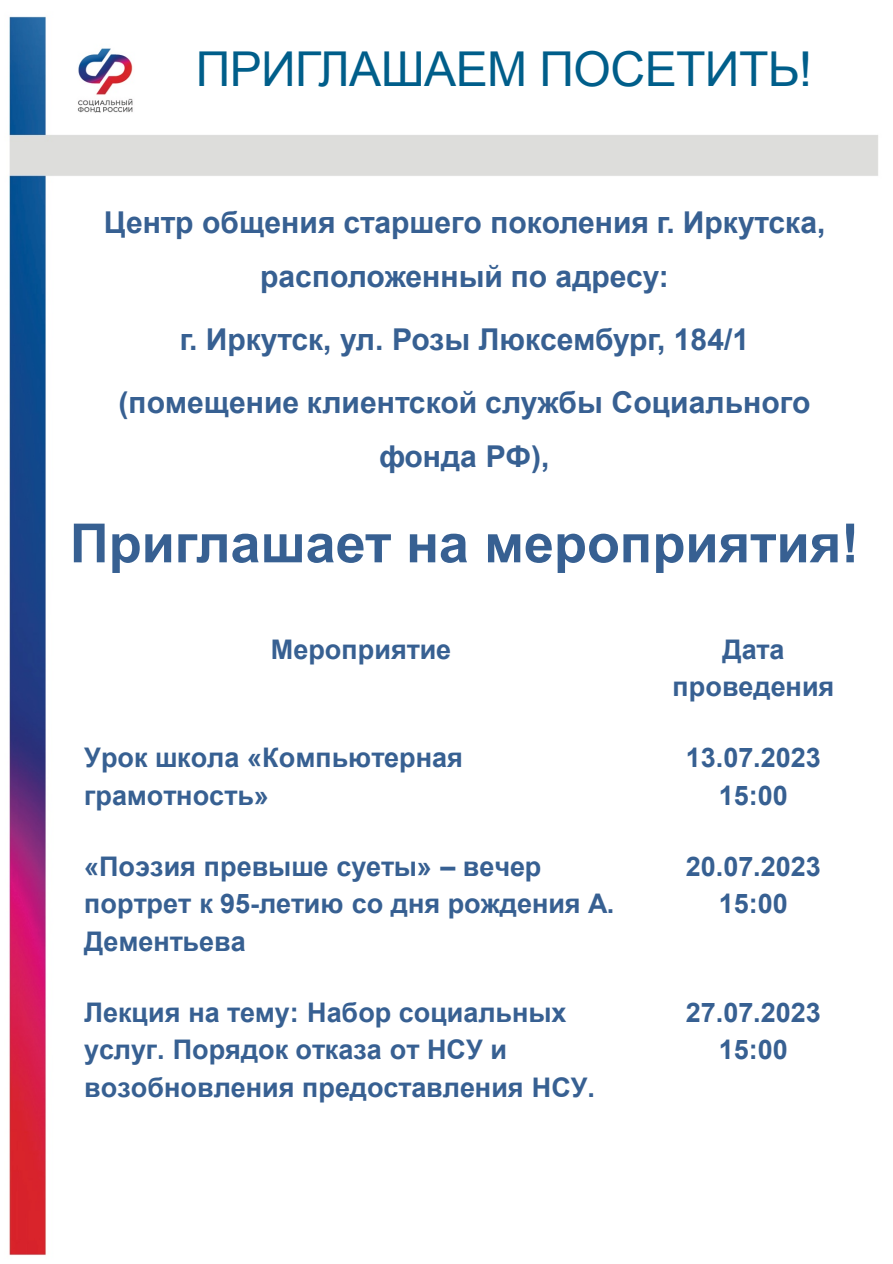
<style>
.page{position:relative;width:893px;height:1264px;background:#fff}
.page>*{position:absolute;margin:0;border:0;box-sizing:border-box;transform-origin:0 0}
.t1{font:700 54px "Arial";color:#376092}
.t2{font:48px "Arial";letter-spacing:-.01em;color:#005e8a}
.t3{font:700 30px/54px "Arial";color:#376092;text-align:center}
.t4{font:700 27px/37.2px "Arial";color:#376092}
</style>
<div class="page">
<img style="left:9px;top:16px;width:869px;height:1240px">
<div style="left:76px;top:630px;width:570px;height:109px;background:#fff"></div>
<div style="left:646px;top:630px;width:214px;height:109px;background:#fff"></div>
<div style="left:76px;top:739px;width:570px;height:109px;background:#fff"></div>
<div style="left:646px;top:739px;width:214px;height:109px;background:#fff"></div>
<div style="left:76px;top:848px;width:570px;height:108px;background:#fff"></div>
<div style="left:646px;top:848px;width:214px;height:108px;background:#fff"></div>
<div style="left:76px;top:956px;width:570px;height:146px;background:#fff"></div>
<div style="left:646px;top:956px;width:214px;height:146px;background:#fff"></div>
<hr style="left:75px;top:630px;width:2px;height:473px;background:#fff">
<hr style="left:859px;top:630px;width:2px;height:473px;background:#fff">
<hr style="left:75px;top:1101px;width:786px;height:2px;background:#fff">
<p class="t2" style="left:196px;top:38px;width:618px">ПРИГЛАШАЕМ ПОСЕТИТЬ!</p>
<p class="t3" style="left:104px;top:196px;width:723px">Центр общения старшего поколения г. Иркутска, расположенный по адресу:</p>
<p class="t3" style="left:180px;top:313px;width:571px">г. Иркутск, ул. Розы Люксембург, 184/1</p>
<p class="t3" style="left:118px;top:376px;width:693px">(помещение клиентской службы Социального фонда РФ),</p>
<p class="t1" style="left:70px;top:507px;width:790px">Приглашает на мероприятия!</p>
<p class="t4" style="left:271px;top:631px;width:182px">Мероприятие</p>
<p class="t4" style="left:672px;top:631px;width:163px;text-align:center">Дата проведения</p>
<p class="t4" style="left:84px;top:740px;width:380px">Урок школа «Компьютерная грамотность»</p>
<p class="t4" style="left:686px;top:740px;width:136px">13.07.2023</p>
<p class="t4" style="left:718px;top:777px;width:70px">15:00</p>
<p class="t4" style="left:84px;top:848px;width:531px">«Поэзия превыше суеты» – вечер портрет к 95-летию со дня рождения А.<br>Дементьева</p>
<p class="t4" style="left:686px;top:848px;width:136px">20.07.2023</p>
<p class="t4" style="left:718px;top:885px;width:70px">15:00</p>
<p class="t4" style="left:84px;top:994px;width:512px">Лекция на тему: Набор социальных услуг. Порядок отказа от НСУ и возобновления предоставления НСУ.</p>
<p class="t4" style="left:686px;top:994px;width:136px">27.07.2023</p>
<p class="t4" style="left:718px;top:1031px;width:70px">15:00</p>
</div>
